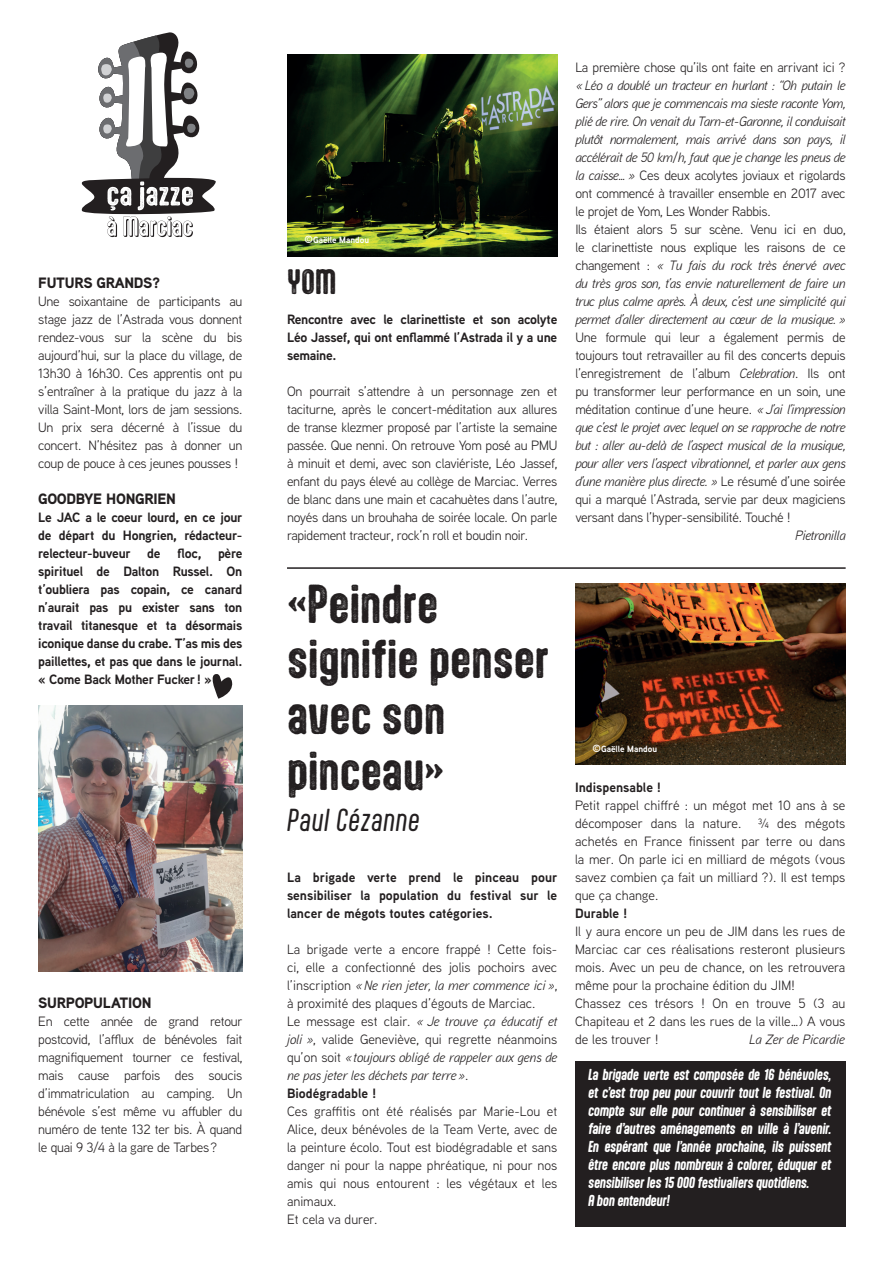
<style>
.page{position:relative;width:893px;height:1263px;background:#fff}
.page>*{position:absolute;margin:0;border:0;box-sizing:border-box;transform-origin:0 0}
.t1{font:46.5px/55.8px "Aptly Rust";color:#231f20}
.t2{font:30px "Aptly Rust";color:#231f20}
.t3{font:italic 27px "Aptly";color:#231f20}
.t4{font:900 15px "Aaux Next";letter-spacing:-.02em;color:#231f20}
.t5{font:13.5px/18px "Aaux Next";color:#231f20;text-align:justify}
.t6{font:italic 13.5px/18px "Aaux Next";letter-spacing:-.02em;color:#231f20}
.t7{font:700 13.5px/18px "Aaux Next";letter-spacing:-.02em;color:#231f20;text-align:justify}
.t8{font:italic 700 13.5px/18px "Aptly";letter-spacing:-.02em;color:#fff}
.t9{font:13.5px "Aaux Next";letter-spacing:-.02em;color:#231f20}
.t10{font:700 13.5px "Aaux Next";color:#231f20}
.t11{font:italic 13.5px "Aaux Next";color:#231f20}
.t12{font:700 9px "Aaux Next";color:#fff}
.s1{font-size:10.5px}
.s2{font-style:italic}
.s3{font-weight:700}
.s4{font-style:normal}
</style>
<div class="page">
<svg style="left:81px;top:32px;width:135px;height:205px"></svg>
<hr style="left:287px;top:567px;width:559px;height:2px;background:#231f20">
<div style="left:575px;top:1061px;width:271px;height:166px;background:#231f20"></div>
<img style="left:575px;top:583px;width:271px;height:182px">
<img style="left:287px;top:54px;width:270px;height:203px">
<img style="left:38px;top:706px;width:204px;height:265px">
<svg style="left:212px;top:674px;width:21px;height:25px"></svg>
<p class="t4" style="left:38px;top:272px;width:124px">FUTURS GRANDS?</p>
<p class="t5" style="left:38px;top:292px;width:206px">Une soixantaine de participants au stage jazz de l’Astrada vous donnent rendez-vous sur la scène du bis aujourd’hui, sur la place du village, de 13h30 à 16h30. Ces apprentis ont pu s’entraîner à la pratique du jazz à la villa Saint-Mont, lors de jam sessions.<br>Un prix sera décerné à l’issue du concert. N’hésitez pas à donner un coup de pouce à ces jeunes pousses !</p>
<p class="t4" style="left:38px;top:488px;width:139px">GOODBYE HONGRIEN</p>
<p class="t7" style="left:38px;top:508px;width:206px">Le JAC a le coeur lourd, en ce jour de départ du Hongrien, rédacteur&shy;relecteur-buveur de floc, père spirituel de Dalton Russel. On t’oubliera pas copain, ce canard n’aurait pas pu exister sans ton travail titanesque et ta désormais iconique danse du crabe. T’as mis des paillettes, et pas que dans le journal. « Come Back Mother Fucker ! »</p>
<p class="t4" style="left:38px;top:992px;width:115px">SURPOPULATION</p>
<p class="t5" style="left:38px;top:1012px;width:206px">En cette année de grand retour postcovid, l’afflux de bénévoles fait magnifiquement tourner ce festival, mais cause parfois des soucis d’immatriculation au camping. Un bénévole s’est même vu affubler du numéro de tente 132 ter bis. À quand le quai 9 3/4 à la gare de Tarbes?</p>
<p class="t12" style="left:305px;top:234px;width:66px"><span class="s1">©</span>Gaëlle Mandou</p>
<h2 class="t2" style="left:287px;top:263px;width:51px">YOM</h2>
<p class="t7" style="left:287px;top:310px;width:272px">Rencontre avec le clarinettiste et son acolyte Léo Jassef, qui ont enflammé l’Astrada il y a une semaine.</p>
<p class="t5" style="left:287px;top:382px;width:272px">On pourrait s’attendre à un personnage zen et taciturne, après le concert-méditation aux allures de transe klezmer proposé par l’artiste la semaine passée. Que nenni. On retrouve Yom posé au PMU à minuit et demi, avec son claviériste, Léo Jassef, enfant du pays élevé au collège de Marciac. Verres de blanc dans une main et cacahuètes dans l’autre, noyés dans un brouhaha de soirée locale. On parle rapidement tracteur, rock’n roll et boudin noir.</p>
<h1 class="t1" style="left:287px;top:575px;width:264px">«Peindre signifie penser avec son pinceau»</h1>
<h3 class="t3" style="left:287px;top:803px;width:135px">Paul Cézanne</h3>
<p class="t7" style="left:287px;top:868px;width:272px">La brigade verte prend le pinceau pour sensibiliser la population du festival sur le lancer de mégots toutes catégories.</p>
<p class="t5" style="left:287px;top:940px;width:272px;text-align:left">La brigade verte a encore frappé ! Cette fois&shy;ci, elle a confectionné des jolis pochoirs avec l’inscription <span class="s2">« Ne rien jeter, la mer commence ici »</span>, à proximité des plaques d’égouts de Marciac.<br>Le message est clair. <span class="s2">« Je trouve ça éducatif et joli »</span>, valide Geneviève, qui regrette néanmoins qu’on soit <span class="s2">« toujours obligé de rappeler aux gens de ne pas jeter les déchets par terre »</span>.<br><span class="s3">Biodégradable !</span></p>
<p class="t5" style="left:287px;top:1102px;width:272px;text-align:left">Ces graffitis ont été réalisés par Marie-Lou et Alice, deux bénévoles de la Team Verte, avec de la peinture écolo. Tout est biodégradable et sans danger ni pour la nappe phréatique, ni pour nos amis qui nous entourent : les végétaux et les animaux.<br>Et cela va durer.</p>
<p class="t9" style="left:575px;top:58px;width:272px">La première chose qu’ils ont faite en arrivant ici ?</p>
<p class="t6" style="left:575px;top:76px;width:272px">« Léo a doublé un tracteur en hurlant : “Oh putain le Gers” alors que je commencais ma sieste raconte Yom, plié de rire. On venait du Tarn-et-Garonne, il conduisait plutôt normalement, mais arrivé dans son pays, il accélérait de 50 km/h, faut que je change les pneus de la caisse... » <span class="s4">Ces deux acolytes joviaux et rigolards ont commencé à travailler ensemble en 2017 avec le projet de Yom, Les Wonder Rabbis.<br>Ils étaient alors 5 sur scène. Venu ici en duo, le clarinettiste nous explique les raisons de ce changement :</span> « Tu fais du rock très énervé avec du très gros son, t’as envie naturellement de faire un truc plus calme après. À deux, c’est une simplicité qui permet d’aller directement au cœur de la musique. »</p>
<p class="t5" style="left:575px;top:328px;width:272px">Une formule qui leur a également permis de toujours tout retravailler au fil des concerts depuis l’enregistrement de l’album <span class="s2">Celebration</span>. Ils ont pu transformer leur performance en un soin, une méditation continue d’une heure. <span class="s2">« J’ai l’impression que c’est le projet avec lequel on se rapproche de notre but : aller au-delà de l’aspect musical de la musique, pour aller vers l’aspect vibrationnel, et parler aux gens d’une manière plus directe. »</span> Le résumé d’une soirée qui a marqué l’Astrada, servie par deux magiciens versant dans l’hyper-sensibilité. Touché !</p>
<p class="t6" style="left:795px;top:526px;width:52px">Pietronilla</p>
<p class="t12" style="left:593px;top:742px;width:66px"><span class="s1">©</span>Gaëlle Mandou</p>
<p class="t10" style="left:575px;top:778px;width:88px">Indispensable !</p>
<p class="t5" style="left:575px;top:796px;width:272px">Petit rappel chiffré : un mégot met 10 ans à se décomposer dans la nature. ¾ des mégots achetés en France finissent par terre ou dans la mer. On parle ici en milliard de mégots (vous savez combien ça fait un milliard ?). Il est temps que ça change.</p>
<p class="t10" style="left:575px;top:904px;width:54px">Durable !</p>
<p class="t5" style="left:575px;top:922px;width:272px;text-align:left">Il y aura encore un peu de JIM dans les rues de Marciac car ces réalisations resteront plusieurs mois. Avec un peu de chance, on les retrouvera même pour la prochaine édition du JIM!<br>Chassez ces trésors ! On en trouve 5 (3 au Chapiteau et 2 dans les rues de la ville…) A vous de les trouver !</p>
<p class="t11" style="left:749px;top:1030px;width:97px">La Zer de Picardie</p>
<p class="t8" style="left:588px;top:1065px;width:245px">La brigade verte est composée de 16 bénévoles, et c’est trop peu pour couvrir tout le festival. On compte sur elle pour continuer à sensibiliser et faire d’autres aménagements en ville à l’avenir.<br>En espérant que l’année prochaine, ils puissent être encore plus nombreux à colorer, éduquer et sensibiliser les 15 000 festivaliers quotidiens.<br>A bon entendeur!</p>
</div>
